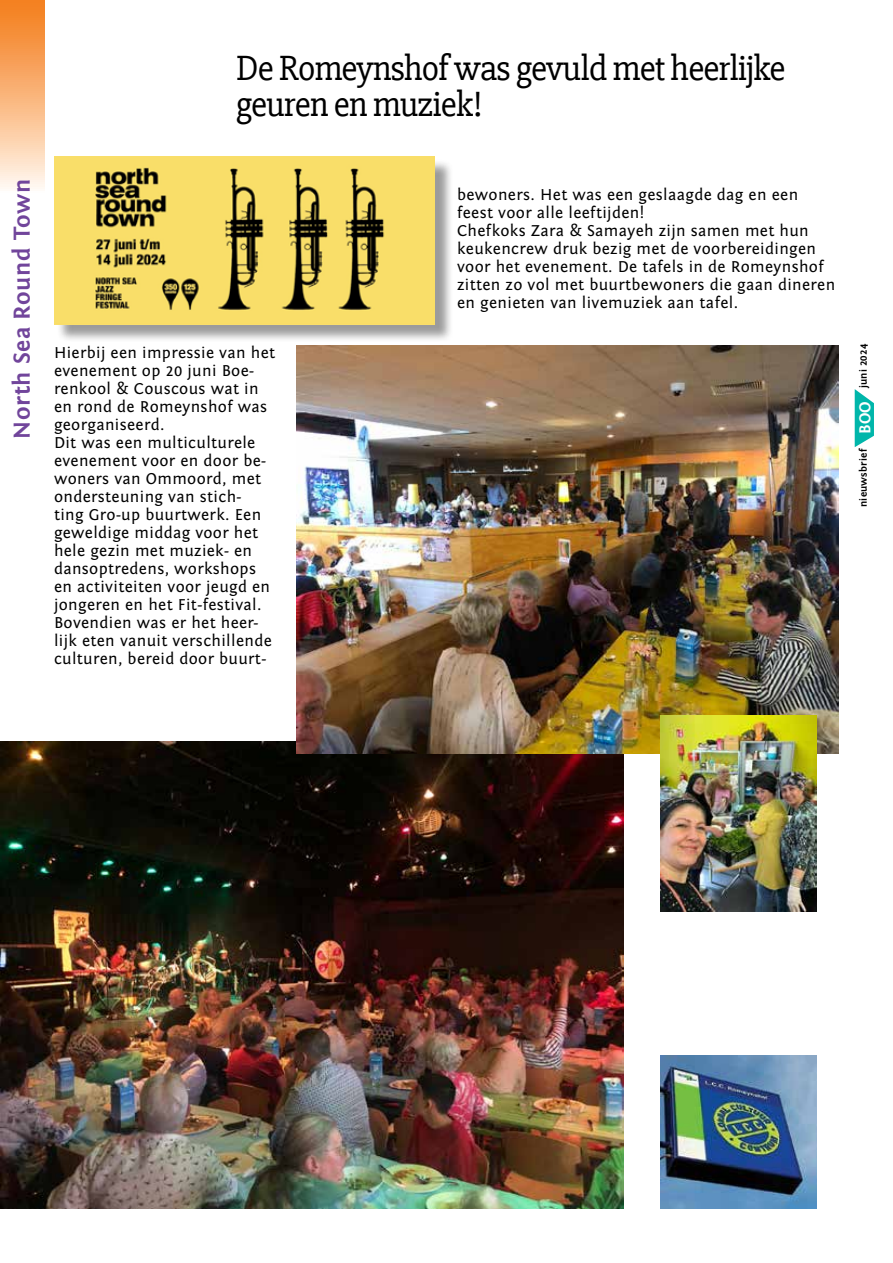
<style>
.page{position:relative;width:893px;height:1263px;background:#fff}
.page>*{position:absolute;margin:0;border:0;box-sizing:border-box;transform-origin:0 0}
.t1{font:36px/36px "Slabo 27 px";letter-spacing:-.025em;color:#000}
.t2{font:700 24px "Fontin Sans";letter-spacing:.025em;color:#71459b}
.t3{font:16.5px/18px "Fontin Sans";letter-spacing:.02em;color:#000}
.t4{font:700 16.5px "Fontin Sans";color:#fff}
.t5{font:700 10.5px "Fontin Sans";letter-spacing:.02em;color:#000}
</style>
<div class="page">
<div style="left:56px;top:159px;width:398px;height:184px;background:#000;opacity:.4"></div>
<img style="left:54px;top:157px;width:381px;height:167px">
<svg style="left:0;top:1px;width:45px;height:188px;background:#f9b67e"></svg>
<svg style="left:855px;top:389px;width:19px;height:58px"></svg>
<img style="left:0;top:741px;width:623px;height:468px">
<img style="left:296px;top:346px;width:543px;height:407px">
<img style="left:660px;top:716px;width:156px;height:195px">
<img style="left:660px;top:1055px;width:156px;height:154px">
<h2 class="t2" style="left:9px;top:439px;width:261px;rotate:-90deg">North Sea Round Town</h2>
<h1 class="t1" style="left:236px;top:50px;width:551px">De Romeynshof was gevuld met heerlijke geuren en muziek!</h1>
<p class="t3" style="left:54px;top:344px;width:223px">Hierbij een impressie van het evenement op 20 juni Boe&shy;renkool &amp; Couscous wat in en rond de Romeynshof was georganiseerd.<br>Dit was een multiculturele evenement voor en door be&shy;woners van Ommoord, met ondersteuning van stich&shy;ting Gro-up buurtwerk. Een geweldige middag voor het hele gezin met muziek- en dansoptredens, workshops en activiteiten voor jeugd en jongeren en het Fit-festival.<br>Bovendien was er het heer&shy;lijk eten vanuit verschillende culturen, bereid door buurt-</p>
<p class="t3" style="left:457px;top:185px;width:380px">bewoners. Het was een geslaagde dag en een feest voor alle leeftijden!<br>Chefkoks Zara &amp; Samayeh zijn samen met hun keukencrew druk bezig met de voorbereidingen voor het evenement. De tafels in de Romeynshof zitten zo vol met buurtbewoners die gaan dineren en genieten van livemuziek aan tafel.</p>
<p class="t5" style="left:858px;top:388px;width:46px;rotate:-90deg">juni 2024</p>
<p class="t4" style="left:856px;top:434px;width:34px;rotate:-90deg">BOO</p>
<p class="t5" style="left:858px;top:507px;width:60px;rotate:-90deg">nieuwsbrief</p>
</div>
